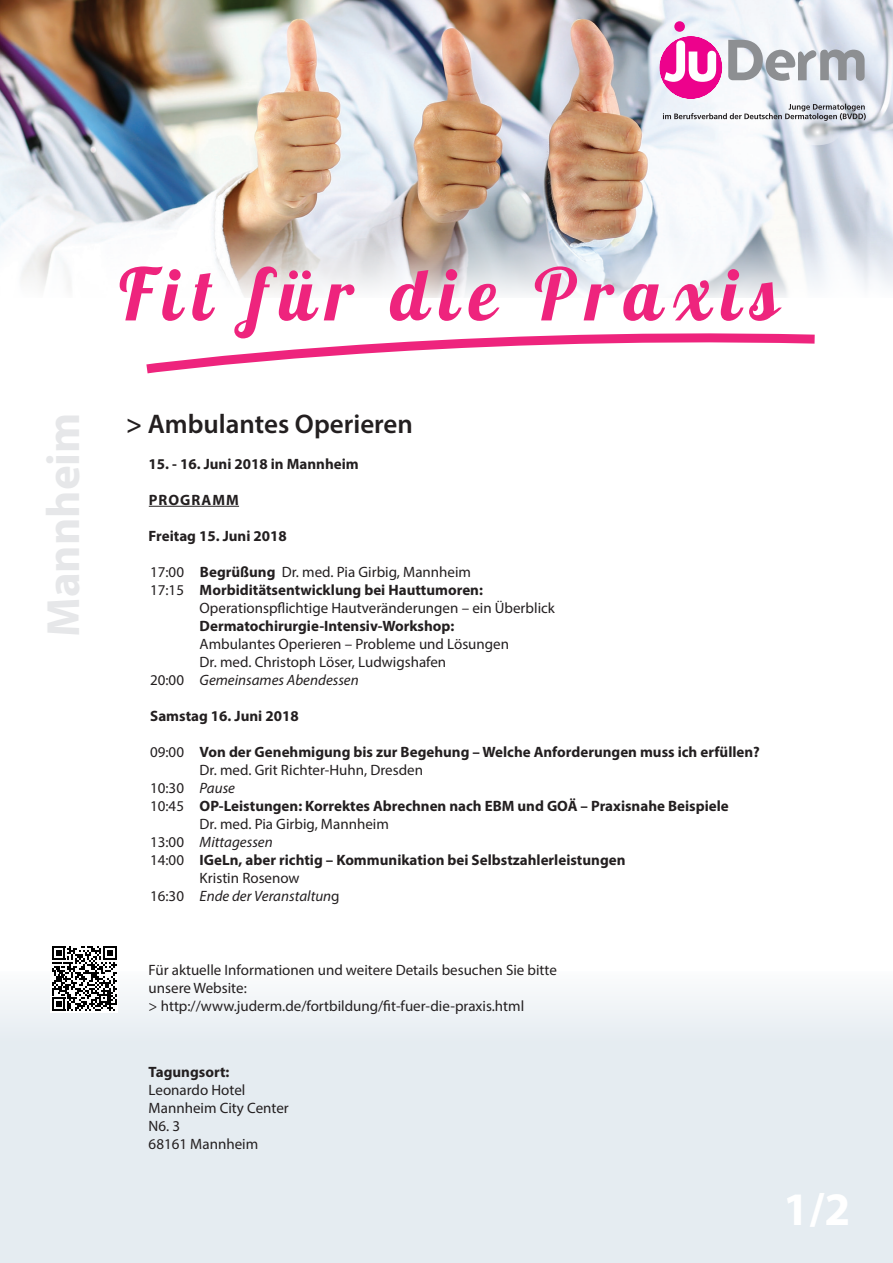
<style>
.page{position:relative;width:893px;height:1263px;background:#fff}
.page>*{position:absolute;margin:0;border:0;box-sizing:border-box;transform-origin:0 0}
.t1{font:72px "Lobster 1.4";letter-spacing:.15em;color:#ee247d}
.t2{font:700 46.8px "Myriad Pro";color:#e6e7e9}
.t3{font:700 46.8px "Myriad Pro";color:#fff}
.t4{font:600 27px "Myriad Pro";color:#231f20}
.t5{font:15px/18px "Myriad Pro";color:#231f20}
.t6{font:700 15px "Myriad Pro";color:#231f20}
.t7{font:italic 15px "Myriad Pro";color:#231f20}
.t8{font:700 15px "Myriad Pro";letter-spacing:.07em;color:#231f20}
.s1{font-weight:700}
.s2{font-weight:400}
.s3{font-style:normal}
.s4{font-style:italic}
</style>
<div class="page">
<svg style="left:0;top:994px;width:893px;height:269px;background:#e6ecf1"></svg>
<img style="left:0;top:0;width:893px;height:297px">
<svg style="left:146px;top:333px;width:669px;height:41px"></svg>
<hr style="left:149px;top:506px;width:90px;height:1px;background:#231f20">
<svg style="left:794px;top:118px;width:46px;height:27px"></svg>
<svg style="left:728px;top:40px;width:137px;height:41px"></svg>
<svg style="left:660px;top:37px;width:62px;height:61px"></svg>
<div style="left:674px;top:21px;width:11px;height:11px;background:#ed028c;border-radius:50%"></div>
<svg style="left:663px;top:104px;width:203px;height:17px"></svg>
<div style="left:50px;top:938px;width:68px;height:75px;background:#fff"></div>
<svg style="left:52px;top:946px;width:65px;height:65px"></svg>
<h2 class="t2" style="left:33px;top:637px;width:226px;rotate:-90deg">Mannheim</h2>
<h1 class="t1" style="left:119px;top:248px;width:661px">Fit für die Praxis</h1>
<h3 class="t4" style="left:126px;top:406px;width:288px">&gt; Ambulantes Operieren</h3>
<p class="t6" style="left:149px;top:454px;width:212px">15. - 16. Juni 2018 in Mannheim</p>
<p class="t8" style="left:149px;top:490px;width:92px">PROGRAMM</p>
<p class="t6" style="left:149px;top:526px;width:140px">Freitag 15. Juni 2018</p>
<p class="t5" style="left:150px;top:562px;width:322px">17:00 <span class="s1">Begrüßung</span> Dr. med. Pia Girbig, Mannheim</p>
<p class="t6" style="left:150px;top:580px;width:334px"><span class="s2">17:15</span> Morbiditätsentwicklung bei Hauttumoren:</p>
<p class="t5" style="left:200px;top:598px;width:357px">Operationspflichtige Hautveränderungen – ein Überblick</p>
<p class="t6" style="left:200px;top:616px;width:256px">Dermatochirurgie-Intensiv-Workshop:</p>
<p class="t5" style="left:200px;top:634px;width:311px">Ambulantes Operieren – Probleme und Lösungen</p>
<p class="t5" style="left:200px;top:652px;width:248px">Dr. med. Christoph Löser, Ludwigshafen</p>
<p class="t7" style="left:150px;top:670px;width:210px"><span class="s3">20:00</span> Gemeinsames Abendessen</p>
<p class="t6" style="left:150px;top:706px;width:150px">Samstag 16. Juni 2018</p>
<p class="t6" style="left:150px;top:742px;width:611px"><span class="s2">09:00</span> Von der Genehmigung bis zur Begehung – Welche Anforderungen muss ich erfüllen?</p>
<p class="t5" style="left:200px;top:760px;width:225px">Dr. med. Grit Richter-Huhn, Dresden</p>
<p class="t5" style="left:150px;top:778px;width:86px">10:30 <span class="s4">Pause</span></p>
<p class="t6" style="left:150px;top:796px;width:580px"><span class="s2">10:45</span> OP-Leistungen: Korrektes Abrechnen nach EBM und GOÄ – Praxisnahe Beispiele</p>
<p class="t5" style="left:200px;top:814px;width:191px">Dr. med. Pia Girbig, Mannheim</p>
<p class="t7" style="left:150px;top:832px;width:124px"><span class="s3">13:00</span> Mittagessen</p>
<p class="t6" style="left:150px;top:850px;width:477px"><span class="s2">14:00</span> IGeLn, aber richtig – Kommunikation bei Selbstzahlerleistungen</p>
<p class="t5" style="left:200px;top:868px;width:101px">Kristin Rosenow</p>
<p class="t7" style="left:150px;top:886px;width:191px"><span class="s3">16:30</span> Ende der Veranstaltun<span class="s3">g</span></p>
<p class="t5" style="left:149px;top:961px;width:410px">Für aktuelle Informationen und weitere Details besuchen Sie bitte unsere Website:<br>&gt; http://www.juderm.de/fortbildung/fit-fuer-die-praxis.html</p>
<p class="t6" style="left:149px;top:1062px;width:82px">Tagungsort:</p>
<p class="t5" style="left:149px;top:1080px;width:142px">Leonardo Hotel<br>Mannheim City Center<br>N6. 3<br>68161 Mannheim</p>
<h2 class="t3" style="left:783px;top:1179px;width:69px">1/2</h2>
</div>
